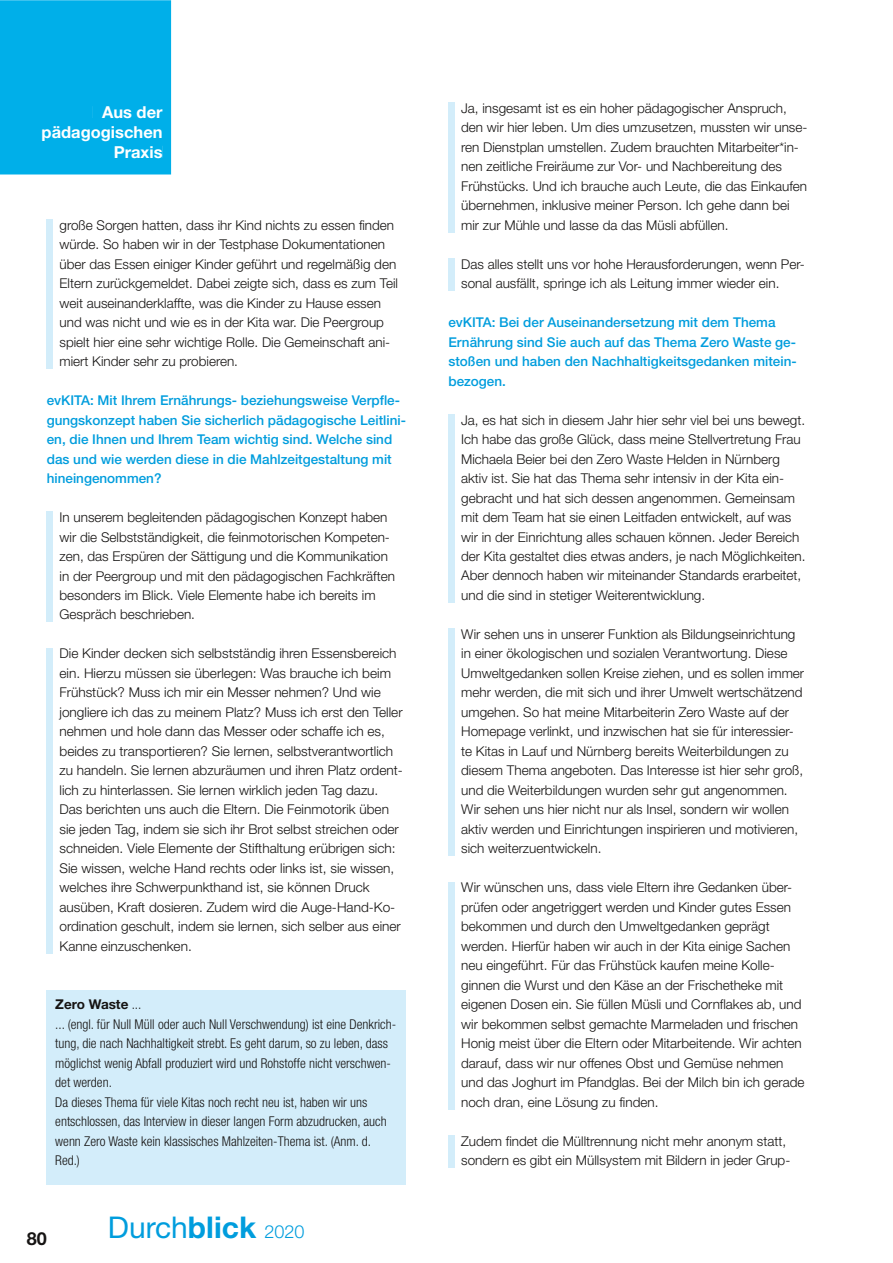
<style>
.page{position:relative;width:893px;height:1263px;background:#fff}
.page>*{position:absolute;margin:0;border:0;box-sizing:border-box;transform-origin:0 0}
.t1{font:30px "Helvetica Neue";color:#009ddd}
.t2{font:700 18px "Helvetica Neue";color:#161413}
.t3{font:700 16.5px/19.8px "Helvetica Neue";color:#fff;text-align:right}
.t4{font:300 13.5px/19.5px "Helvetica Neue";color:#161413}
.t5{font:300 condensed 13.5px/19.5px "Helvetica Neue";color:#161413}
.t6{font:500 13.5px/19.5px "Helvetica Neue";color:#009ddd}
.s1{font-weight:700;font-stretch:normal}
.s2{font-weight:700}
.s3{font-weight:300;font-size:18px}
</style>
<div class="page">
<div style="left:0;top:0;width:171px;height:175px;background:#00afe9"></div>
<div style="left:93px;top:106px;width:70px;height:12px;background:#00afe9"></div>
<div style="left:43px;top:126px;width:120px;height:15px;background:#00afe9"></div>
<div style="left:115px;top:146px;width:47px;height:12px;background:#00afe9"></div>
<div style="left:47px;top:219px;width:6px;height:150px;background:#d3edfa"></div>
<div style="left:47px;top:511px;width:6px;height:111px;background:#d3edfa"></div>
<div style="left:47px;top:648px;width:6px;height:306px;background:#d3edfa"></div>
<div style="left:448px;top:102px;width:7px;height:131px;background:#d3edfa"></div>
<div style="left:448px;top:258px;width:7px;height:33px;background:#d3edfa"></div>
<div style="left:448px;top:414px;width:7px;height:189px;background:#d3edfa"></div>
<div style="left:448px;top:628px;width:7px;height:228px;background:#d3edfa"></div>
<div style="left:448px;top:882px;width:7px;height:228px;background:#d3edfa"></div>
<div style="left:448px;top:1135px;width:7px;height:33px;background:#d3edfa"></div>
<div style="left:47px;top:990px;width:359px;height:39px;background:#d3edfa"></div>
<div style="left:47px;top:1010px;width:359px;height:97px;background:#d3edfa"></div>
<div style="left:47px;top:1088px;width:359px;height:97px;background:#d3edfa"></div>
<p class="t3" style="left:42px;top:104px;width:122px">Aus der pädagogischen<br>Praxis</p>
<p class="t4" style="left:60px;top:216px;width:340px">große Sorgen hatten, dass ihr Kind nichts zu essen finden würde. So haben wir in der Testphase Dokumentationen über das Essen einiger Kinder geführt und regelmäßig den Eltern zurückgemeldet. Dabei zeigte sich, dass es zum Teil weit auseinanderklaffte, was die Kinder zu Hause essen und was nicht und wie es in der Kita war. Die Peergroup spielt hier eine sehr wichtige Rolle. Die Gemeinschaft ani&shy;miert Kinder sehr zu probieren.</p>
<p class="t6" style="left:47px;top:392px;width:361px">evKITA: Mit Ihrem Ernährungs- beziehungsweise Verpfle&shy;gungskonzept haben Sie sicherlich pädagogische Leitlini&shy;en, die Ihnen und Ihrem Team wichtig sind. Welche sind das und wie werden diese in die Mahlzeitgestaltung mit hineingenommen?</p>
<p class="t4" style="left:60px;top:509px;width:337px">In unserem begleitenden pädagogischen Konzept haben wir die Selbstständigkeit, die feinmotorischen Kompeten&shy;zen, das Erspüren der Sättigung und die Kommunikation in der Peergroup und mit den pädagogischen Fachkräften besonders im Blick. Viele Elemente habe ich bereits im Gespräch beschrieben.</p>
<p class="t4" style="left:60px;top:645px;width:345px">Die Kinder decken sich selbstständig ihren Essensbereich ein. Hierzu müssen sie überlegen: Was brauche ich beim Frühstück? Muss ich mir ein Messer nehmen? Und wie jongliere ich das zu meinem Platz? Muss ich erst den Teller nehmen und hole dann das Messer oder schaffe ich es, beides zu transportieren? Sie lernen, selbstverantwortlich zu handeln. Sie lernen abzuräumen und ihren Platz ordent&shy;lich zu hinterlassen. Sie lernen wirklich jeden Tag dazu.<br>Das berichten uns auch die Eltern. Die Feinmotorik üben sie jeden Tag, indem sie sich ihr Brot selbst streichen oder schneiden. Viele Elemente der Stifthaltung erübrigen sich:<br>Sie wissen, welche Hand rechts oder links ist, sie wissen, welches ihre Schwerpunkthand ist, sie können Druck ausüben, Kraft dosieren. Zudem wird die Auge-Hand-Ko&shy;ordination geschult, indem sie lernen, sich selber aus einer Kanne einzuschenken.</p>
<p class="t5" style="left:55px;top:996px;width:342px"><span class="s1">Zero Waste</span> ...<br>... (engl. für Null Müll oder auch Null Verschwendung) ist eine Denkrich&shy;tung, die nach Nachhaltigkeit strebt. Es geht darum, so zu leben, dass möglichst wenig Abfall produziert wird und Rohstoffe nicht verschwen&shy;det werden.<br>Da dieses Thema für viele Kitas noch recht neu ist, haben wir uns entschlossen, das Interview in dieser langen Form abzudrucken, auch wenn Zero Waste kein klassisches Mahlzeiten-Thema ist. (Anm. d.<br>Red.)</p>
<h2 class="t2" style="left:27px;top:1232px;width:22px">80</h2>
<h1 class="t1" style="left:108px;top:1217px;width:198px">Durch<span class="s2">blick</span> <span class="s3">2020</span></h1>
<p class="t4" style="left:461px;top:99px;width:348px">Ja, insgesamt ist es ein hoher pädagogischer Anspruch, den wir hier leben. Um dies umzusetzen, mussten wir unse&shy;ren Dienstplan umstellen. Zudem brauchten Mitarbeiter*in&shy;nen zeitliche Freiräume zur Vor- und Nachbereitung des Frühstücks. Und ich brauche auch Leute, die das Einkaufen übernehmen, inklusive meiner Person. Ich gehe dann bei mir zur Mühle und lasse da das Müsli abfüllen.</p>
<p class="t4" style="left:461px;top:255px;width:345px">Das alles stellt uns vor hohe Herausforderungen, wenn Per&shy;sonal ausfällt, springe ich als Leitung immer wieder ein.</p>
<p class="t6" style="left:448px;top:314px;width:350px">evKITA: Bei der Auseinandersetzung mit dem Thema Ernährung sind Sie auch auf das Thema Zero Waste ge&shy;stoßen und haben den Nachhaltigkeitsgedanken mitein&shy;bezogen.</p>
<p class="t4" style="left:461px;top:411px;width:346px">Ja, es hat sich in diesem Jahr hier sehr viel bei uns bewegt.<br>Ich habe das große Glück, dass meine Stellvertretung Frau Michaela Beier bei den Zero Waste Helden in Nürnberg aktiv ist. Sie hat das Thema sehr intensiv in der Kita ein&shy;gebracht und hat sich dessen angenommen. Gemeinsam mit dem Team hat sie einen Leitfaden entwickelt, auf was wir in der Einrichtung alles schauen können. Jeder Bereich der Kita gestaltet dies etwas anders, je nach Möglichkeiten.<br>Aber dennoch haben wir miteinander Standards erarbeitet, und die sind in stetiger Weiterentwicklung.</p>
<p class="t4" style="left:461px;top:626px;width:344px">Wir sehen uns in unserer Funktion als Bildungseinrichtung in einer ökologischen und sozialen Verantwortung. Diese Umweltgedanken sollen Kreise ziehen, und es sollen immer mehr werden, die mit sich und ihrer Umwelt wertschätzend umgehen. So hat meine Mitarbeiterin Zero Waste auf der Homepage verlinkt, und inzwischen hat sie für interessier&shy;te Kitas in Lauf und Nürnberg bereits Weiterbildungen zu diesem Thema angeboten. Das Interesse ist hier sehr groß, und die Weiterbildungen wurden sehr gut angenommen.<br>Wir sehen uns hier nicht nur als Insel, sondern wir wollen aktiv werden und Einrichtungen inspirieren und motivieren, sich weiterzuentwickeln.</p>
<p class="t4" style="left:461px;top:879px;width:345px">Wir wünschen uns, dass viele Eltern ihre Gedanken über&shy;prüfen oder angetriggert werden und Kinder gutes Essen bekommen und durch den Umweltgedanken geprägt werden. Hierfür haben wir auch in der Kita einige Sachen neu eingeführt. Für das Frühstück kaufen meine Kolle&shy;ginnen die Wurst und den Käse an der Frischetheke mit eigenen Dosen ein. Sie füllen Müsli und Cornflakes ab, und wir bekommen selbst gemachte Marmeladen und frischen Honig meist über die Eltern oder Mitarbeitende. Wir achten darauf, dass wir nur offenes Obst und Gemüse nehmen und das Joghurt im Pfandglas. Bei der Milch bin ich gerade noch dran, eine Lösung zu finden.</p>
<p class="t4" style="left:461px;top:1132px;width:331px">Zudem findet die Mülltrennung nicht mehr anonym statt, sondern es gibt ein Müllsystem mit Bildern in jeder Grup-</p>
</div>
